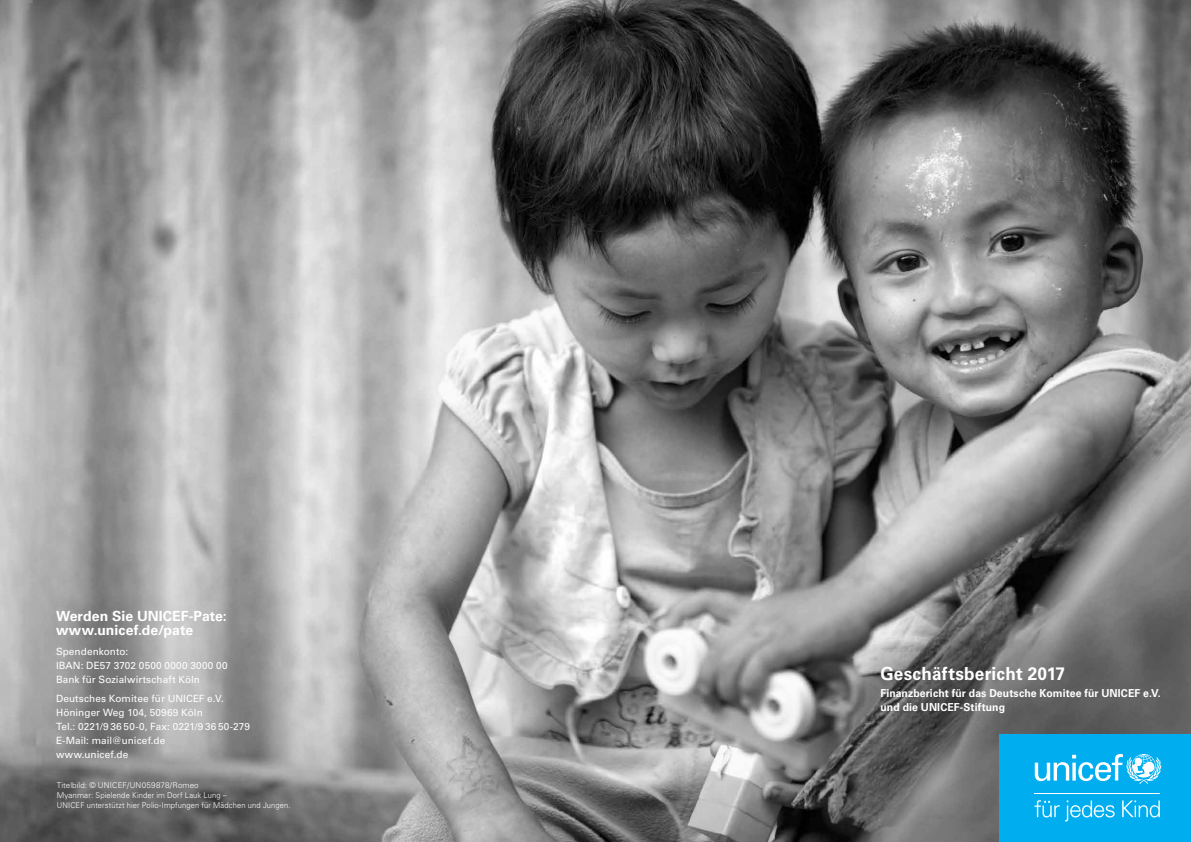
<style>
.page{position:relative;width:1191px;height:842px;background:#fff}
.page>*{position:absolute;margin:0;border:0;box-sizing:border-box;transform-origin:0 0}
.t1{font:700 18px "Univers LT Std";letter-spacing:.015em;color:#fff;scale:.95 1}
.t2{font:700 14px/14px "Univers LT Std";letter-spacing:.005em;color:#fff}
.t3{font:700 11px/14px "Univers LT Std";letter-spacing:.01em;color:#fff;scale:.95 1}
.t4{font:10px/14px "Univers LT Std";letter-spacing:.01em;color:#fff}
.t5{font:300 8px/10px "Univers LT Std";letter-spacing:.015em;color:#fff}
</style>
<div class="page">
<img style="left:0;top:0;width:1191px;height:842px">
<div style="left:999px;top:734px;width:192px;height:108px;background:#00aeef"></div>
<svg style="left:1034px;top:800px;width:25px;height:17px"></svg>
<svg style="left:1065px;top:800px;width:49px;height:22px"></svg>
<svg style="left:1122px;top:800px;width:38px;height:17px"></svg>
<svg style="left:1034px;top:754px;width:127px;height:30px"></svg>
<hr style="left:1035px;top:793px;width:125px;height:1px;background:#fff">
<h2 class="t2" style="left:56px;top:609px;width:172px">Werden Sie UNICEF-Pate: www.unicef.de/pate</h2>
<p class="t4" style="left:56px;top:644px;width:173px">Spendenkonto:<br>IBAN: DE57 3702 0500 0000 3000 00<br>Bank für Sozialwirtschaft Köln</p>
<p class="t4" style="left:56px;top:692px;width:195px">Deutsches Komitee für UNICEF e.V.<br>Höninger Weg 104, 50969 Köln<br>Tel.: 0221/9 36 50-0, Fax: 0221/9 36 50-279<br>E-Mail: mail@unicef.de<br>www.unicef.de</p>
<p class="t5" style="left:57px;top:780px;width:235px">Titelbild: © UNICEF/UN059878/Romeo<br>Myanmar: Spielende Kinder im Dorf Lauk Lung –<br>UNICEF unterstützt hier Polio-Impfungen für Mädchen und Jungen.</p>
<h1 class="t1" style="left:880px;top:663px;width:196px">Geschäftsbericht 2017</h1>
<p class="t3" style="left:880px;top:686px;width:296px">Finanzbericht für das Deutsche Komitee für UNICEF e.V. und die UNICEF-Stiftung</p>
</div>
